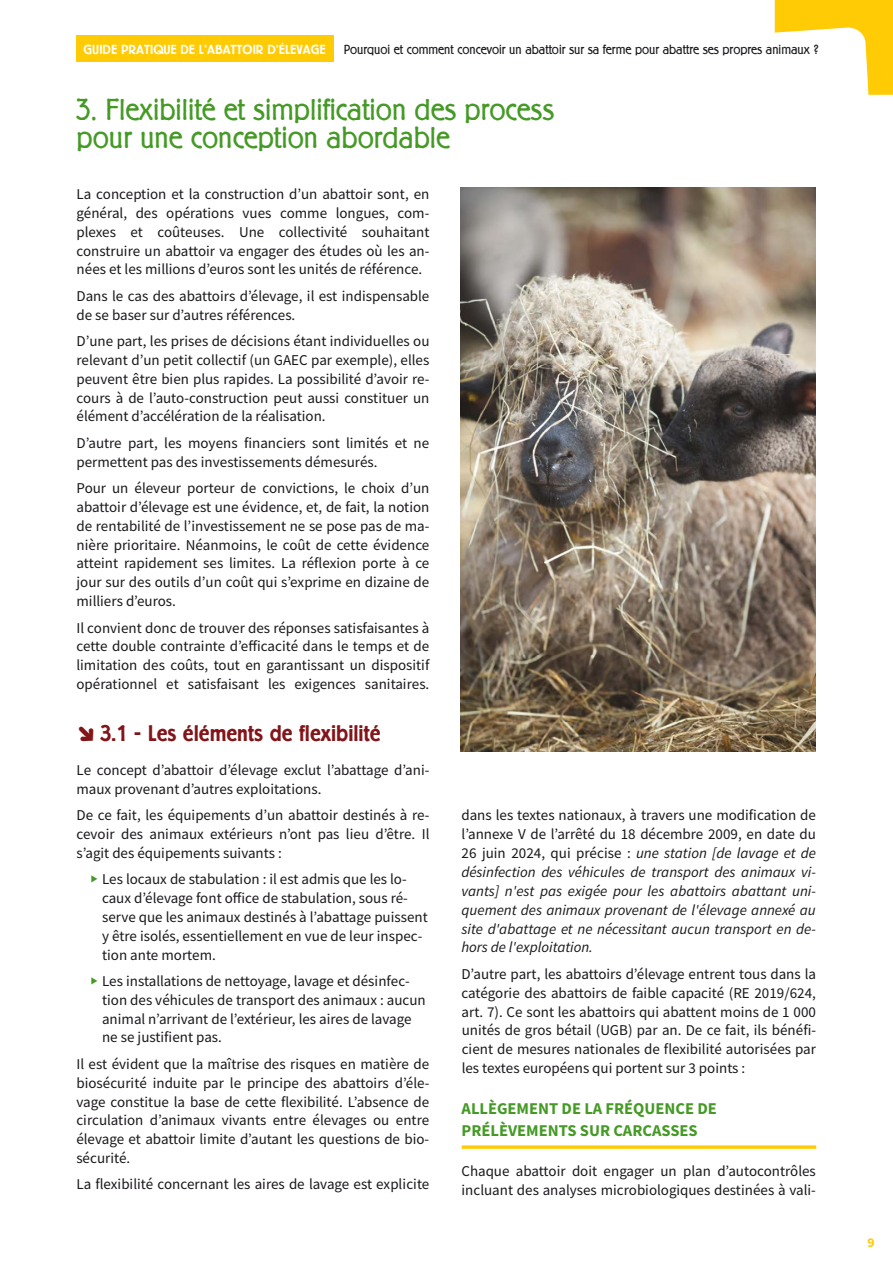
<style>
.page{position:relative;width:893px;height:1263px;background:#fff}
.page>*{position:absolute;margin:0;border:0;box-sizing:border-box;transform-origin:0 0}
.t1{font:300 30px/27.6px "Berliner Grotesk";color:#459a26}
.t2{font:500 22.5px "Berliner Grotesk";color:#821519}
.t3{font:700 16.5px/22.5px "Source Sans Pro";color:#459a26}
.t4{font:15px/18.9px "Source Sans Pro";color:#1a171b;text-align:justify}
.t5{font:italic 15px/18.9px "Source Sans Pro";letter-spacing:-.005em;color:#1a171b;text-align:justify}
.t6{font:700 13.5px "Source Sans Pro";color:#fecb05}
.t7{font:300 13.05px "Berliner Grotesk";color:#1a171b}
.t8{font:500 13.05px "Berliner Grotesk";color:#fff}
.s1{font-size:9px;color:#459a26}
.s2{font-style:normal}
</style>
<div class="page">
<img style="left:461px;top:187px;width:355px;height:565px">
<svg style="left:462px;top:1145px;width:354px;height:4px"></svg>
<svg style="left:775px;top:0;width:118px;height:95px"></svg>
<div style="left:77px;top:36px;width:257px;height:26px;background:#fecb05"></div>
<p class="t8" style="left:84px;top:44px;width:244px">GUIDE PRATIQUE DE L’ABATTOIR D’ÉLEVAGE</p>
<p class="t7" style="left:344px;top:44px;width:476px">Pourquoi et comment concevoir un abattoir sur sa ferme pour abattre ses propres animaux ?</p>
<h1 class="t1" style="left:77px;top:98px;width:479px">3. Flexibilité et simplification des process pour une conception abordable</h1>
<p class="t4" style="left:77px;top:184px;width:354px">La conception et la construction d’un abattoir sont, en général, des opérations vues comme longues, com&shy;plexes et coûteuses. Une collectivité souhaitant construire un abattoir va engager des études où les an&shy;nées et les millions d’euros sont les unités de référence.</p>
<p class="t4" style="left:77px;top:286px;width:354px">Dans le cas des abattoirs d’élevage, il est indispensable de se baser sur d’autres références.</p>
<p class="t4" style="left:77px;top:331px;width:354px">D’une part, les prises de décisions étant individuelles ou relevant d’un petit collectif (un GAEC par exemple), elles peuvent être bien plus rapides. La possibilité d’avoir re&shy;cours à de l’auto-construction peut aussi constituer un élément d’accélération de la réalisation.</p>
<p class="t4" style="left:76px;top:433px;width:354px">D’autre part, les moyens financiers sont limités et ne permettent pas des investissements démesurés.</p>
<p class="t4" style="left:76px;top:478px;width:354px">Pour un éleveur porteur de convictions, le choix d’un abattoir d’élevage est une évidence, et, de fait, la notion de rentabilité de l’investissement ne se pose pas de ma&shy;nière prioritaire. Néanmoins, le coût de cette évidence atteint rapidement ses limites. La réflexion porte à ce jour sur des outils d’un coût qui s’exprime en dizaine de milliers d’euros.</p>
<p class="t4" style="left:76px;top:618px;width:354px">Il convient donc de trouver des réponses satisfaisantes à cette double contrainte d’efficacité dans le temps et de limitation des coûts, tout en garantissant un dispositif opérationnel et satisfaisant les exigences sanitaires.</p>
<h2 class="t2" style="left:100px;top:724px;width:282px">3.1 - Les éléments de flexibilité</h2>
<p class="t4" style="left:77px;top:760px;width:354px">Le concept d’abattoir d’élevage exclut l’abattage d’ani&shy;maux provenant d’autres exploitations.</p>
<p class="t4" style="left:76px;top:805px;width:354px">De ce fait, les équipements d’un abattoir destinés à re&shy;cevoir des animaux extérieurs n’ont pas lieu d’être. Il s’agit des équipements suivants :</p>
<p class="t4" style="left:102px;top:869px;width:327px;text-align:left;text-indent:-11px"><span class="s1">▶</span> Les locaux de stabulation : il est admis que les lo&shy;caux d’élevage font office de stabulation, sous ré&shy;serve que les animaux destinés à l’abattage puissent y être isolés, essentiellement en vue de leur inspec&shy;tion ante mortem.</p>
<p class="t4" style="left:102px;top:971px;width:325px;text-align:left;text-indent:-11px"><span class="s1">▶</span> Les installations de nettoyage, lavage et désinfec&shy;tion des véhicules de transport des animaux : aucun animal n’arrivant de l’extérieur, les aires de lavage ne se justifient pas.</p>
<p class="t4" style="left:76px;top:1054px;width:354px">Il est évident que la maîtrise des risques en matière de biosécurité induite par le principe des abattoirs d’éle&shy;vage constitue la base de cette flexibilité. L’absence de circulation d’animaux vivants entre élevages ou entre élevage et abattoir limite d’autant les questions de bio&shy;sécurité.</p>
<p class="t4" style="left:76px;top:1175px;width:354px">La flexibilité concernant les aires de lavage est explicite</p>
<p class="t5" style="left:461px;top:806px;width:356px"><span class="s2">dans les textes nationaux, à travers une modification de l’annexe V de l’arrêté du 18 décembre 2009, en date du 26 juin 2024, qui précise :</span> une station [de lavage et de désinfection des véhicules de transport des animaux vi&shy;vants] n'est pas exigée pour les abattoirs abattant uni&shy;quement des animaux provenant de l'élevage annexé au site d'abattage et ne nécessitant aucun transport en de&shy;hors de l'exploitation.</p>
<p class="t4" style="left:461px;top:964px;width:356px">D’autre part, les abattoirs d’élevage entrent tous dans la catégorie des abattoirs de faible capacité (RE 2019/624, art. 7). Ce sont les abattoirs qui abattent moins de 1 000 unités de gros bétail (UGB) par an. De ce fait, ils bénéfi&shy;cient de mesures nationales de flexibilité autorisées par les textes européens qui portent sur 3 points :</p>
<p class="t3" style="left:461px;top:1096px;width:257px">ALLÈGEMENT DE LA FRÉQUENCE DE<br>PRÉLÈVEMENTS SUR CARCASSES</p>
<p class="t4" style="left:461px;top:1161px;width:356px">Chaque abattoir doit engager un plan d’autocontrôles incluant des analyses microbiologiques destinées à vali-</p>
<p class="t6" style="left:867px;top:1233px;width:9px">9</p>
</div>
